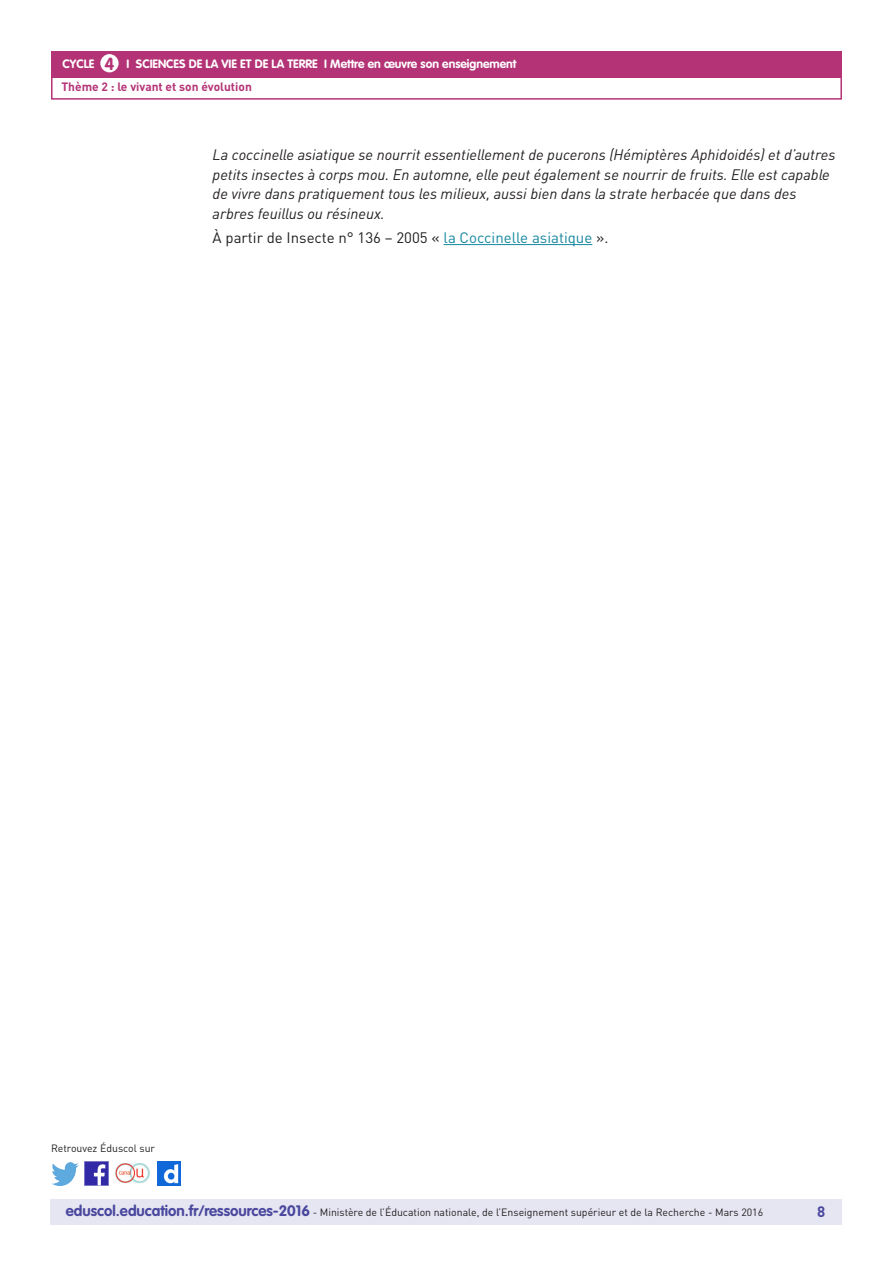
<style>
.page{position:relative;width:893px;height:1263px;background:#fff}
.page>*{position:absolute;margin:0;border:0;box-sizing:border-box;transform-origin:0 0}
.t1{font:700 17.25px "VAG Rounded Std";color:#b43376}
._06_Texte_courant{font:italic 15px/19.5px "DIN Pro";color:#231f20}
._06_Texte_courant-2{font:15px "DIN Pro";color:#231f20}
.t2{font:700 15px "DIN Pro";color:#4a489e}
.t3{font:700 12px "VAG Rounded Std";color:#fff}
.t4{font:700 12px "DIN Pro";color:#b43376}
.t5{font:10.5px "DIN Pro";color:#231f20}
.s1{color:#16879f}
.s2{font-family:"VAG Rounded Std";font-weight:700;font-size:15px;color:#4a489e}
</style>
<div class="page">
<div style="left:50px;top:1199px;width:791px;height:26px;background:#e6e5f2"></div>
<div style="left:51px;top:51px;width:791px;height:27px;background:#b43376"></div>
<div style="left:100px;top:54px;width:19px;height:18px;background:#fff;border-radius:50%"></div>
<img style="left:85px;top:1162px;width:23px;height:23px">
<img style="left:51px;top:1163px;width:28px;height:22px">
<img style="left:158px;top:1162px;width:22px;height:23px">
<img style="left:115px;top:1163px;width:35px;height:21px">
<div style="left:51px;top:75px;width:791px;height:25px;border:2px solid #b43376"></div>
<hr style="left:444px;top:244px;width:148px;height:1px;background:#16879f">
<p class="t1" style="left:105px;top:53px;width:11px">4</p>
<p class="t3" style="left:63px;top:57px;width:33px">CYCLE</p>
<p class="t3" style="left:127px;top:57px;width:391px">I SCIENCES DE LA VIE ET DE LA TERRE I Mettre en œuvre son enseignement</p>
<p class="t4" style="left:61px;top:79px;width:192px">Thème 2 : le vivant et son évolution</p>
<p class="_06_Texte_courant" style="left:213px;top:145px;width:624px">La coccinelle asiatique se nourrit essentiellement de pucerons (Hémiptères Aphidoidés) et d’autres petits insectes à corps mou. En automne, elle peut également se nourrir de fruits. Elle est capable de vivre dans pratiquement tous les milieux, aussi bien dans la strate herbacée que dans des arbres feuillus ou résineux.</p>
<p class="_06_Texte_courant-2" style="left:213px;top:228px;width:397px">À partir de Insecte n° 136 – 2005 « <span class="s1">la Coccinelle asiatique</span> ».</p>
<p class="t5" style="left:51px;top:1141px;width:106px">Retrouvez Éduscol sur</p>
<p class="t5" style="left:66px;top:1205px;width:699px"><span class="s2">eduscol.education.fr/ressources-2016</span> - Ministère de l’Éducation nationale, de l’Enseignement supérieur et de la Recherche - Mars 2016</p>
<p class="t2" style="left:817px;top:1201px;width:10px">8</p>
</div>
